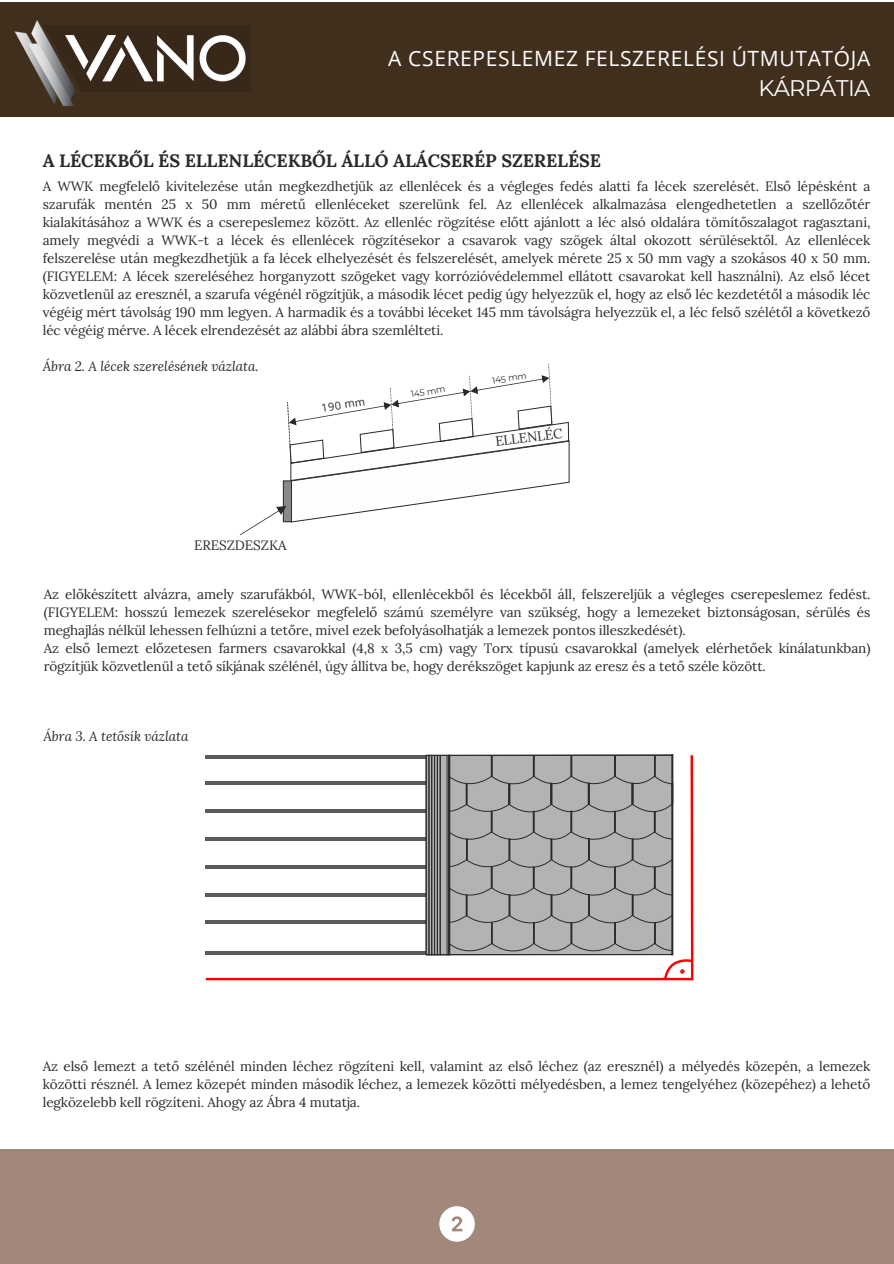
<style>
.page{position:relative;width:894px;height:1264px;background:#fff}
.page>*{position:absolute;margin:0;border:0;box-sizing:border-box;transform-origin:0 0}
.t1{font:22.5px "Montserrat";letter-spacing:-.03em;color:#fefefe}
.t2{font:21px "Open Sans";letter-spacing:.03em;color:#fefefe}
.t3{font:21px "Montserrat";letter-spacing:-.03em;color:#fefefe}
.t4{font:700 18px "Lora";letter-spacing:-.005em;color:#2b2a29}
.t5{font:13.5px/18px "Lora";letter-spacing:-.005em;color:#2b2a29;text-align:justify}
.t6{font:italic 13.5px "Lora";letter-spacing:-.005em;color:#2b2a29}
.t7{font:11.1px "Open Sans";color:#2b2a29}
.t8{font:8.85px "Montserrat";color:#2b2a29}
</style>
<div class="page">
<svg style="left:240px;top:364px;width:329px;height:171px"></svg>
<div style="left:0;top:1148px;width:893px;height:115px;background:#a2887b"></div>
<svg style="left:205px;top:754px;width:243px;height:227px"></svg>
<hr style="left:205px;top:755px;width:307px;height:3px;background:#5b5b5b">
<svg style="left:448px;top:754px;width:246px;height:227px"></svg>
<div style="left:439px;top:755px;width:10px;height:200px;border:1px solid #2b2a29"></div>
<div style="left:437px;top:755px;width:3px;height:200px;border:1px solid #2b2a29"></div>
<div style="left:431px;top:755px;width:4px;height:200px;border:1px solid #2b2a29"></div>
<div style="left:428px;top:755px;width:4px;height:200px;border:1px solid #2b2a29"></div>
<div style="left:425px;top:755px;width:4px;height:200px;border:1px solid #2b2a29"></div>
<div style="left:446px;top:755px;width:3px;height:200px;border:1px solid #2b2a29"></div>
<div style="left:0;top:2px;width:893px;height:115px;background:#412f1e"></div>
<img style="left:14px;top:20px;width:237px;height:86px">
<svg style="left:439px;top:1206px;width:35px;height:35px"></svg>
<h3 class="t2" style="left:388px;top:44px;width:483px">A CSEREPESLEMEZ FELSZERELÉSI ÚTMUTATÓJA</h3>
<h4 class="t1" style="left:758px;top:74px;width:113px">KÁRPÁTIA</h4>
<p class="t2" style="left:646px;top:44px;width:204px">BLACHODACHÓWKI</p>
<h1 class="t3" style="left:713px;top:72px;width:134px">KARPIÓWKA</h1>
<h1 class="t4" style="left:43px;top:149px;width:559px">A LÉCEKBŐL ÉS ELLENLÉCEKBŐL ÁLLÓ ALÁCSERÉP SZERELÉSE</h1>
<h2 class="t5" style="left:43px;top:177px;width:829px">A WWK megfelelő kivitelezése után megkezdhetjük az ellenlécek és a végleges fedés alatti fa lécek szerelését. Első lépésként a szarufák mentén 25 x 50 mm méretű ellenléceket szerelünk fel. Az ellenlécek alkalmazása elengedhetetlen a szellőzőtér kialakításához a WWK és a cserepeslemez között. Az ellenléc rögzítése előtt ajánlott a léc alsó oldalára tömítőszalagot ragasztani, amely megvédi a WWK-t a lécek és ellenlécek rögzítésekor a csavarok vagy szögek által okozott sérülésektől. Az ellenlécek felszerelése után megkezdhetjük a fa lécek elhelyezését és felszerelését, amelyek mérete 25 x 50 mm vagy a szokásos 40 x 50 mm. (FIGYELEM: A lécek szereléséhez horganyzott szögeket vagy korrózióvédelemmel ellátott csavarokat kell használni). Az első lécet közvetlenül az eresznél, a szarufa végénél rögzítjük, a második lécet pedig úgy helyezzük el, hogy az első léc kezdetétől a második léc végéig mért távolság 190 mm legyen. A harmadik és a további léceket 145 mm távolságra helyezzük el, a léc felső szélétől a következő léc végéig mérve. A lécek elrendezését az alábbi ábra szemlélteti.</h2>
<h4 class="t6" style="left:43px;top:357px;width:217px">Ábra 2. A lécek szerelésének vázlata.</h4>
<p class="t7" style="left:320px;top:400px;width:46px;rotate:-10deg">190 mm</p>
<h5 class="t8" style="left:410px;top:389px;width:36px;rotate:-9deg">145 mm</h5>
<h3 class="t5" style="left:194px;top:536px;width:94px">ERESZDESZKA</h3>
<p class="t8" style="left:491px;top:375px;width:36px;rotate:-9deg">145 mm</p>
<p class="t5" style="left:494px;top:432px;width:69px;rotate:-7deg">ELLENLÉC</p>
<h4 class="t5" style="left:44px;top:585px;width:828px;text-align:left">Az előkészített alvázra, amely szarufákból, WWK-ból, ellenlécekből és lécekből áll, felszereljük a végleges cserepeslemez fedést. (FIGYELEM: hosszú lemezek szerelésekor megfelelő számú személyre van szükség, hogy a lemezeket biztonságosan, sérülés és meghajlás nélkül lehessen felhúzni a tetőre, mivel ezek befolyásolhatják a lemezek pontos illeszkedését).<br>Az első lemezt előzetesen farmers csavarokkal (4,8 x 3,5 cm) vagy Torx típusú csavarokkal (amelyek elérhetőek kínálatunkban) rögzítjük közvetlenül a tető síkjának szélénél, úgy állítva be, hogy derékszöget kapjunk az eresz és a tető széle között.</h4>
<h1 class="t6" style="left:43px;top:727px;width:147px">Ábra 3. A tetősík vázlata</h1>
<p class="t5" style="left:43px;top:1056px;width:829px">Az első lemezt a tető szélénél minden léchez rögzíteni kell, valamint az első léchez (az eresznél) a mélyedés közepén, a lemezek közötti résznél. A lemez közepét minden második léchez, a lemezek közötti mélyedésben, a lemez tengelyéhez (közepéhez) a lehető legközelebb kell rögzíteni. Ahogy az Ábra 4 mutatja.</p>
</div>
